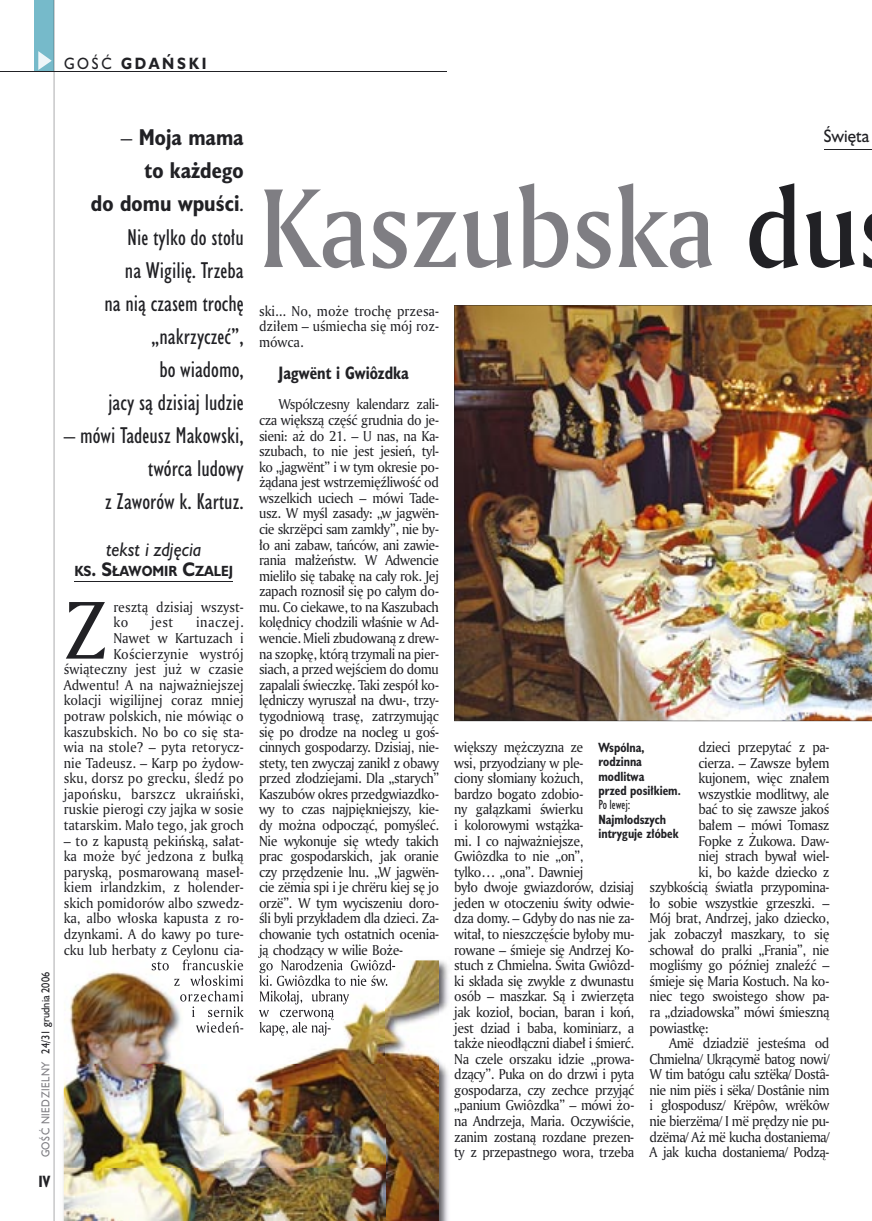
<style>
.page{position:relative;width:872px;height:1221px;background:#fff}
.page>*{position:absolute;margin:0;border:0;box-sizing:border-box;transform-origin:0 0}
.t1{font:108px "Amerigo Md PL";color:#7f7e83;scale:.9 1}
.t2{font:79.05px "Amerigo PL";color:#212125;scale:.94 1}
.t3{font:21px/33px "Humanst 521 Cn PL";color:#212125;text-align:right}
.t4{font:italic 18px "Humanst 521 PL";color:#212125;scale:.9 1}
.t5{font:700 16.5px "Humanst 521 Cn PL";color:#212125;scale:.94 1}
.t6{font:16.5px "Humanst 521 PL";color:#212125;scale:.94 1}
.t7{font:700 15px "Humanst 521 PL";letter-spacing:.2em;color:#212125;scale:.9 1}
.t8{font:700 15px "Humanst 521 Cn PL";color:#212125;scale:.94 1}
.t9{font:13.8px/15.6px "Amerigo PL";letter-spacing:-.03em;color:#212125;text-align:justify;scale:.94 1}
.t10{font:13.8px/15.6px "Amerigo PL";color:#212125;scale:.94 1}
.t11{font:700 13.5px "Humanst 521 PL";color:#212125;scale:.9 1}
.t12{font:700 12.3px/14.4px "Humanst 521 Cn PL";color:#212125;scale:.94 1}
.t13{font:12.3px "Humanst 521 Cn PL";color:#212125;scale:.94 1}
.t14{font:10.5px "Humanst 521 PL";letter-spacing:.05em;color:#212125;scale:.9 1}
.s1{font-weight:400}
.s2{color:#7f7e83}
.s3{font-weight:700}
.s4{font-size:18px}
.s5{color:#212125}
</style>
<div class="page">
<div style="left:35px;top:0;width:19px;height:72px;background:#76baca"></div>
<svg style="left:38px;top:51px;width:14px;height:19px"></svg>
<hr style="left:54px;top:0;width:1px;height:1220px;background:#212125">
<hr style="left:0;top:72px;width:447px;height:1px;background:#212125">
<hr style="left:823px;top:149px;width:49px;height:1px;background:#212125">
<hr style="left:74px;top:581px;width:159px;height:1px;background:#212125">
<img style="left:454px;top:305px;width:418px;height:416px">
<img style="left:63px;top:957px;width:386px;height:263px">
<img style="left:152px;top:959px;width:92px;height:1px">
<img style="left:259px;top:959px;width:136px;height:1px">
<img style="left:64px;top:960px;width:375px;height:260px">
<img style="left:152px;top:960px;width:92px;height:10px">
<img style="left:174px;top:975px;width:70px;height:10px">
<img style="left:180px;top:990px;width:64px;height:11px">
<img style="left:192px;top:1006px;width:52px;height:11px">
<img style="left:196px;top:1021px;width:47px;height:11px">
<img style="left:259px;top:960px;width:136px;height:13px">
<img style="left:260px;top:975px;width:128px;height:10px">
<img style="left:260px;top:990px;width:89px;height:14px">
<img style="left:259px;top:1009px;width:75px;height:11px">
<img style="left:260px;top:1021px;width:71px;height:14px">
<p class="t7" style="left:64px;top:53px;width:160px"><span class="s1">GOŚĆ</span> GDAŃSKI</p>
<p class="t14" style="left:38px;top:1157px;width:207px;rotate:-90deg"><span class="s2">GOŚĆ NIEDZIELNY</span> 24/31 grudnia 2006</p>
<p class="t8" style="left:38px;top:1170px;width:14px">IV</p>
<h3 class="t3" style="left:91px;top:121px;width:154px">– <span class="s3">Moja mama<br>to każdego<br>do domu wpuści</span>.<br>Nie tylko do stołu<br>na Wigilię. Trzeba<br>na nią czasem trochę „nakrzyczeć”,<br>bo wiadomo,<br>jacy są dzisiaj ludzie</h3>
<h3 class="t3" style="left:64px;top:418px;width:181px">– mówi Tadeusz Makowski, twórca ludowy<br>z Zaworów k. Kartuz.</h3>
<h3 class="t4" style="left:106px;top:537px;width:108px">tekst i zdjęcia</h3>
<p class="t11" style="left:74px;top:561px;width:178px">KS<span class="s4">. S</span>ŁAWOMIR <span class="s4">C</span>ZALEJ</p>
<h2 class="t2" style="left:64px;top:577px;width:48px">Z</h2>
<p class="t10" style="left:113px;top:598px;width:140px">resztą dzisiaj wszyst&shy;ko</p>
<p class="t10" style="left:64px;top:614px;width:193px;text-align:right">inaczej.<br>Nawet w Kartuzach i<br>Kościerzynie wystrój świąteczny jest już w czasie<br>Adwentu! A na najważniejszej kolacji wigilijnej coraz mniej potraw polskich, nie mówiąc o kaszubskich. No bo co się sta&shy;wia na stole? – pyta retorycz&shy;nie Tadeusz. – Karp po żydow&shy;sku, dorsz po grecku, śledź po japońsku, barszcz ukraiński, ruskie pierogi czy jajka w sosie tatarskim. Mało tego, jak groch</p>
<p class="t9" style="left:64px;top:832px;width:193px">– to z kapustą pekińską, sałat&shy;ka może być jedzona z bułką paryską, posmarowaną maseł&shy;kiem irlandzkim, z holender&shy;skich pomidorów albo szwedz&shy;ka, albo włoska kapusta z ro&shy;dzynkami. A do kawy po ture&shy;cku lub herbaty z Ceylonu cia-</p>
<p class="t9" style="left:151px;top:614px;width:25px">jest</p>
<p class="t6" style="left:823px;top:124px;width:50px">Święta</p>
<h1 class="t1" style="left:259px;top:156px;width:668px">Kaszubska <span class="s5">du</span></h1>
<p class="t9" style="left:259px;top:303px;width:193px">ski... No, może trochę przesa&shy;dziłem – uśmiecha się mój roz&shy;mówca.</p>
<p class="t5" style="left:279px;top:362px;width:140px">Jagwënt i Gwiôzdka</p>
<p class="t9" style="left:259px;top:396px;width:193px;text-indent:20px">Współczesny kalendarz zali&shy;cza większą część grudnia do je&shy;sieni: aż do 21. – U nas, na Ka&shy;szubach, to nie jest jesień, tyl&shy;ko „jagwënt” i w tym okresie po&shy;żądana jest wstrzemięźliwość od wszelkich uciech – mówi Tade&shy;usz. W myśl zasady: „w jagwën&shy;cie skrzëpci sam zamkły”, nie by&shy;ło ani zabaw, tańców, ani zawie&shy;rania małżeństw. W Adwencie mieliło się tabakę na cały rok. Jej zapach roznosił się po całym do&shy;mu. Co ciekawe, to na Kaszubach kolędnicy chodzili właśnie w Ad&shy;wencie. Mieli zbudowaną z drew&shy;na szopkę, którą trzymali na pier&shy;siach, a przed wejściem do domu zapalali świeczkę. Taki zespół ko&shy;lędniczy wyruszał na dwu-, trzy&shy;tygodniową trasę, zatrzymując się po drodze na nocleg u goś&shy;cinnych gospodarzy. Dzisiaj, nie&shy;stety, ten zwyczaj zanikł z obawy przed złodziejami. Dla „starych” Kaszubów okres przedgwiazdko&shy;wy to czas najpiękniejszy, kie&shy;dy można odpocząć, pomyśleć.<br>Nie wykonuje się wtedy takich prac gospodarskich, jak oranie czy przędzenie lnu. „W jagwën&shy;cie zëmia spi i je chrëru kiej sę jo orzë”. W tym wyciszeniu doro&shy;śli byli przykładem dla dzieci. Za&shy;chowanie tych ostatnich ocenia&shy;ją chodzący w wilie Boże-</p>
<p class="t9" style="left:454px;top:739px;width:193px;text-align:left">większy mężczyzna ze<br>wsi, przyodziany w ple-<br>ciony słomiany kożuch,<br>bardzo bogato zdobio-<br>ny gałązkami świerku<br>i kolorowymi wstążka-<br>mi. I co najważniejsze,<br>Gwiôzdka to nie „on”,<br>tylko… „ona”. Dawniej<br>było dwoje gwiazdorów, dzisiaj jeden w otoczeniu świty odwie&shy;dza domy. – Gdyby do nas nie za&shy;witał, to nieszczęście byłoby mu&shy;rowane – śmieje się Andrzej Ko&shy;stuch z Chmielna. Świta Gwiôzd&shy;ki składa się zwykle z dwunastu osób – maszkar. Są i zwierzęta jak kozioł, bocian, baran i koń, jest dziad i baba, kominiarz, a także nieodłączni diabeł i śmierć.<br>Na czele orszaku idzie „prowa&shy;dzący”. Puka on do drzwi i pyta gospodarza, czy zechce przyjąć „panium Gwiôzdka” – mówi żo&shy;na Andrzeja, Maria. Oczywiście, zanim zostaną rozdane prezen&shy;ty z przepastnego wora, trzeba</p>
<p class="t9" style="left:698px;top:739px;width:141px">dzieci przepytać z pa-</p>
<p class="t12" style="left:598px;top:739px;width:89px">Wspólna, rodzinna modlitwa<br>przed posiłkiem.</p>
<p class="t13" style="left:598px;top:797px;width:35px">Po lewej:</p>
<p class="t12" style="left:598px;top:811px;width:87px">Najmłodszych intryguje złóbek</p>
<p class="t9" style="left:698px;top:754px;width:141px">cierza. – Zawsze byłem</p>
<p class="t9" style="left:698px;top:770px;width:141px">kujonem, więc znałem</p>
<p class="t9" style="left:698px;top:785px;width:141px">wszystkie modlitwy, ale</p>
<p class="t9" style="left:698px;top:801px;width:141px">bać to się zawsze jakoś</p>
<p class="t9" style="left:698px;top:816px;width:141px">bałem – mówi Tomasz</p>
<p class="t9" style="left:698px;top:832px;width:141px">Fopke z Żukowa. Daw-</p>
<p class="t9" style="left:698px;top:848px;width:141px">niej strach bywał wiel-</p>
<p class="t9" style="left:698px;top:863px;width:141px">ki, bo każde dziecko z</p>
<p class="t9" style="left:649px;top:879px;width:193px">szybkością światła przypomina-</p>
<p class="t9" style="left:649px;top:894px;width:193px">ło sobie wszystkie grzeszki. –</p>
<p class="t9" style="left:649px;top:910px;width:193px">Mój brat, Andrzej, jako dziecko,</p>
<p class="t9" style="left:649px;top:925px;width:193px">jak zobaczył maszkary, to się</p>
<p class="t9" style="left:649px;top:941px;width:193px">schował do pralki „Frania”, nie</p>
<p class="t9" style="left:649px;top:957px;width:193px">mogliśmy go później znaleźć –</p>
<p class="t9" style="left:649px;top:972px;width:193px">śmieje się Maria Kostuch. Na ko-</p>
<p class="t9" style="left:649px;top:988px;width:193px">niec tego swoistego show pa-</p>
<p class="t9" style="left:649px;top:1003px;width:193px">ra „dziadowska” mówi śmieszną</p>
<p class="t9" style="left:649px;top:1019px;width:64px">powiastkę:</p>
<p class="t9" style="left:669px;top:1034px;width:172px">Amë dziadzië jesteśma od</p>
<p class="t9" style="left:649px;top:1050px;width:193px">Chmielna/ Ukrącymë batog nowi/</p>
<p class="t9" style="left:649px;top:1066px;width:193px">W tim batógu cału sztëka/ Dostâ-</p>
<p class="t9" style="left:649px;top:1081px;width:193px">nie nim piës i sëka/ Dostânie nim</p>
<p class="t9" style="left:649px;top:1097px;width:193px">i głospodusz/ Krëpôw, wrëkôw</p>
<p class="t9" style="left:649px;top:1112px;width:193px">nie bierzëma/ I më prędzy nie pu-</p>
<p class="t9" style="left:649px;top:1128px;width:193px">dzëma/ Aż më kucha dostaniema/</p>
<p class="t9" style="left:649px;top:1143px;width:193px">A jak kucha dostaniema/ Podzą-</p>
</div>
